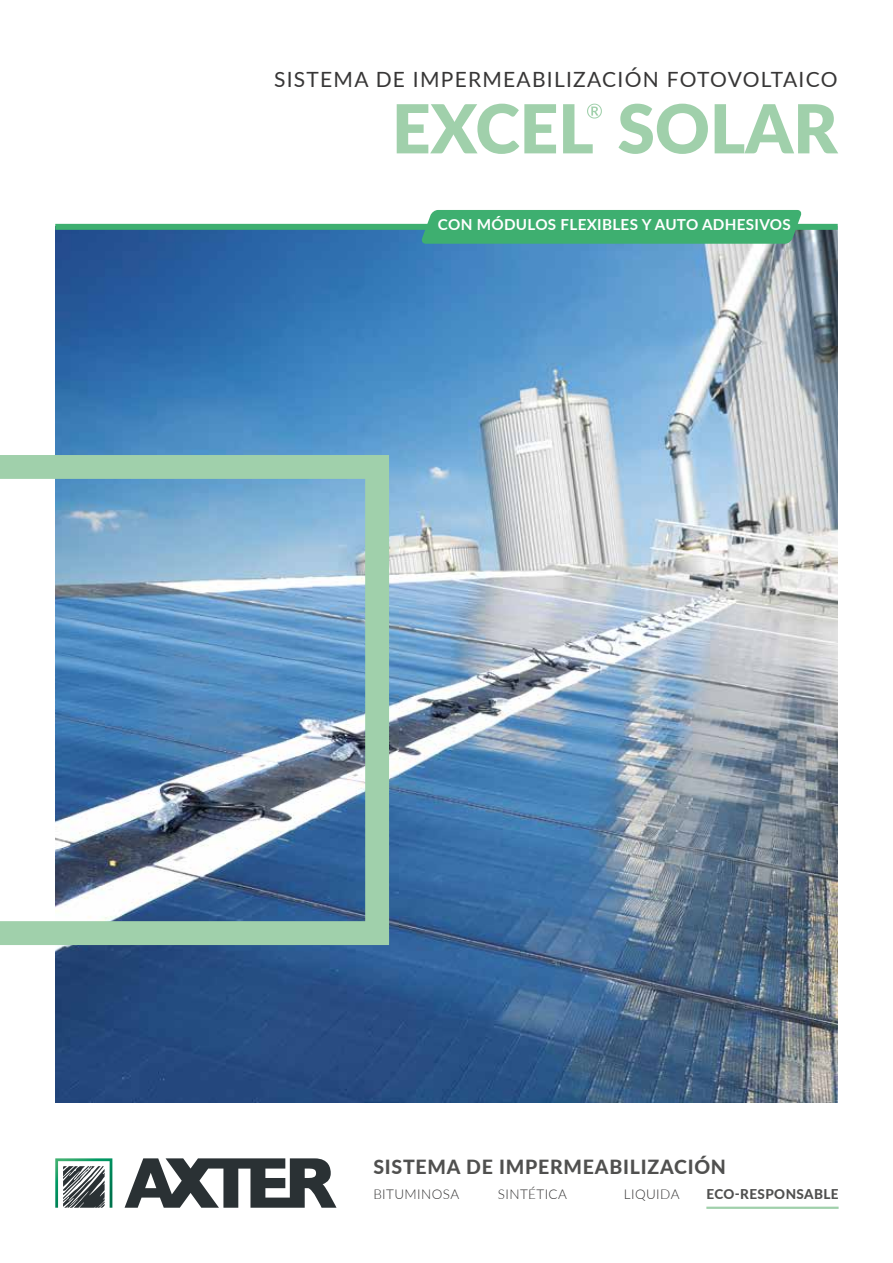
<style>
.page{position:relative;width:893px;height:1263px;background:#fff}
.page>*{position:absolute;margin:0;border:0;box-sizing:border-box;transform-origin:0 0}
.t1{font:800 67.5px "Lato";color:#a0d0ab}
.t2{font:21px "Lato";letter-spacing:.06em;color:#373636}
.t3{font:800 19.5px "Lato";letter-spacing:.04em;color:#50504f}
.t4{font:700 15.15px "Lato";letter-spacing:.02em;color:#fff}
.t5{font:300 13.5px "Lato";letter-spacing:.03em;color:#373636}
.t6{font:800 13.5px "Lato";letter-spacing:.03em;color:#50504f}
</style>
<div class="page">
<img style="left:55px;top:230px;width:783px;height:873px">
<svg style="left:0;top:455px;width:389px;height:490px"></svg>
<div style="left:55px;top:224px;width:783px;height:6px;background:#3eaf70"></div>
<svg style="left:125px;top:1158px;width:211px;height:50px"></svg>
<svg style="left:55px;top:1158px;width:57px;height:50px"></svg>
<hr style="left:706px;top:1206px;width:133px;height:3px;background:#a0d0ab">
<svg style="left:587px;top:104px;width:15px;height:15px"></svg>
<div style="left:420px;top:210px;width:383px;height:34px;background:#3eaf70"></div>
<p class="t2" style="left:274px;top:65px;width:565px">SISTEMA DE IMPERMEABILIZACIÓN FOTOVOLTAICO</p>
<h1 class="t1" style="left:392px;top:78px;width:447px">EXCEL SOLAR</h1>
<p class="t4" style="left:438px;top:213px;width:354px">CON MÓDULOS FLEXIBLES Y AUTO ADHESIVOS</p>
<p class="t3" style="left:373px;top:1152px;width:354px">SISTEMA DE IMPERMEABILIZACIÓN</p>
<p class="t5" style="left:373px;top:1184px;width:87px">BITUMINOSA</p>
<p class="t5" style="left:498px;top:1184px;width:71px">SINTÉTICA</p>
<p class="t5" style="left:624px;top:1184px;width:57px">LIQUIDA</p>
<p class="t6" style="left:706px;top:1184px;width:134px">ECO-RESPONSABLE</p>
</div>
